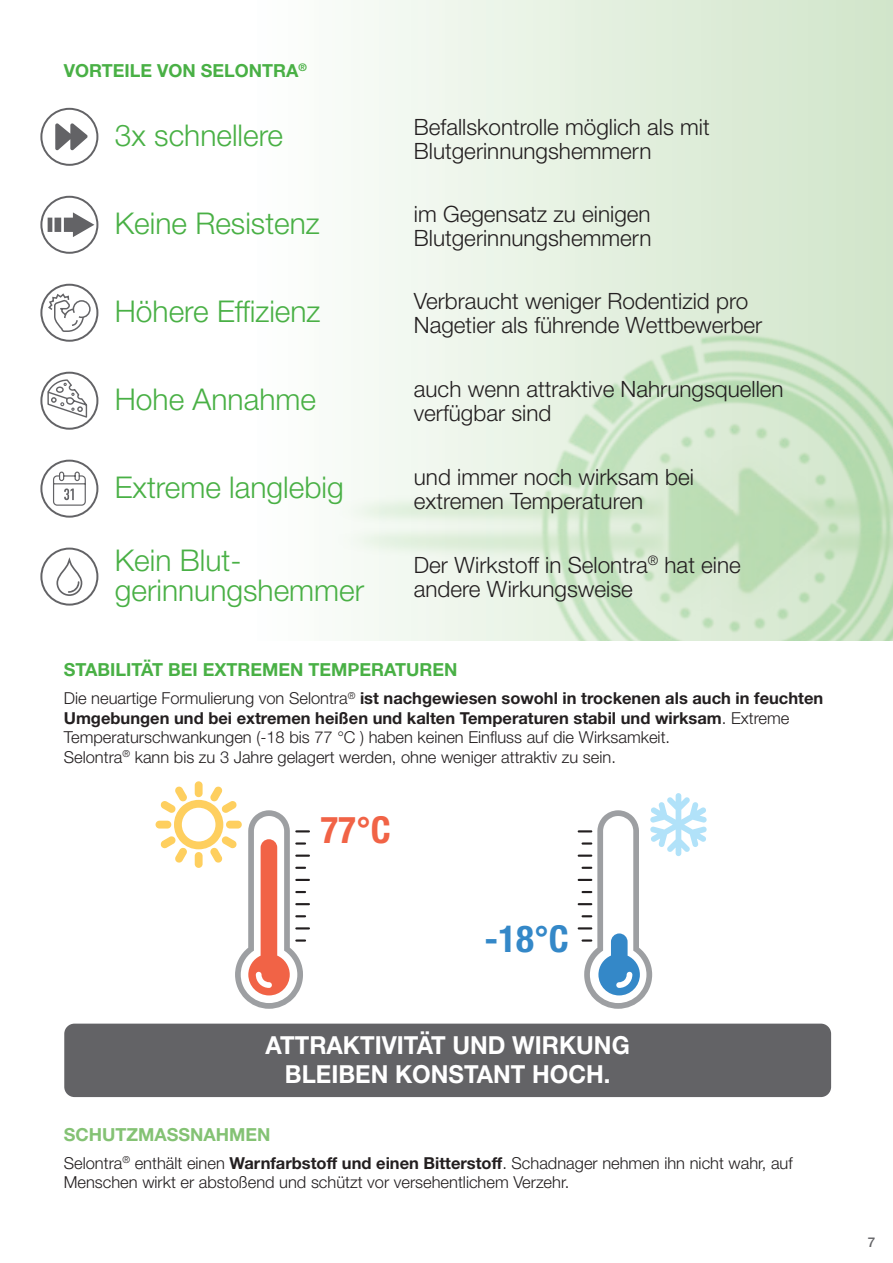
<style>
.page{position:relative;width:893px;height:1263px;background:#fff}
.page>*{position:absolute;margin:0;border:0;box-sizing:border-box;transform-origin:0 0}
.t1{font:700 condensed 37.2px "Helvetica Neue LT Std";color:#3488c8}
.t2{font:700 condensed 37.2px "Helvetica Neue LT Std";color:#f16346}
.t3{font:300 30px/30px "Helvetica Neue LT Std";color:#49b045}
.t4{font:700 24.9px/28.7px "Helvetica Neue LT Std";color:#fff;text-align:center;scale:.96 1}
.t5{font:300 22.5px/24px "Helvetica Neue LT Std";color:#231f20}
.t6{font:700 18px "Helvetica Neue LT Std";color:#49b045}
.t7{font:700 18px "Helvetica Neue LT Std";color:#84c274}
.t8{font:300 16.5px/19.5px "Helvetica Neue LT Std";color:#231f20}
.t9{font:500 13.5px "Helvetica Neue LT Std";color:#636366}
.s1{font-weight:700}
</style>
<div class="page">
<div style="left:0;top:0;width:893px;height:641px;background:linear-gradient(to right,#fff,#d4e7cd)"></div>
<img style="left:326px;top:294px;width:567px;height:347px">
<svg style="left:56px;top:557px;width:26px;height:39px"></svg>
<div style="left:40px;top:548px;width:58px;height:58px;border:2px solid #636366;border-radius:50%"></div>
<svg style="left:52px;top:471px;width:34px;height:35px"></svg>
<div style="left:40px;top:460px;width:58px;height:58px;border:2px solid #636366;border-radius:50%"></div>
<svg style="left:46px;top:379px;width:42px;height:40px"></svg>
<div style="left:40px;top:372px;width:58px;height:58px;border:2px solid #636366;border-radius:50%"></div>
<svg style="left:47px;top:292px;width:44px;height:41px"></svg>
<div style="left:40px;top:284px;width:58px;height:58px;border:2px solid #636366;border-radius:50%"></div>
<svg style="left:48px;top:212px;width:46px;height:25px"></svg>
<div style="left:40px;top:196px;width:58px;height:58px;border:2px solid #636366;border-radius:50%"></div>
<svg style="left:55px;top:123px;width:33px;height:28px"></svg>
<div style="left:40px;top:108px;width:58px;height:58px;border:2px solid #636366;border-radius:50%"></div>
<div style="left:156px;top:821px;width:15px;height:7px;background:#fecf5f;border-radius:4px"></div>
<div style="left:195px;top:781px;width:8px;height:16px;background:#fecf5f;border-radius:4px"></div>
<svg style="left:160px;top:786px;width:149px;height:223px"></svg>
<svg style="left:579px;top:793px;width:128px;height:216px"></svg>
<div style="left:64px;top:1023px;width:767px;height:74px;background:#636366;border-radius:10px"></div>
<p class="t6" style="left:64px;top:59px;width:245px">VORTEILE VON SELONTRA<sup>®</sup></p>
<h2 class="t3" style="left:115px;top:120px;width:170px">3x schnellere</h2>
<h3 class="t5" style="left:414px;top:115px;width:297px">Befallskontrolle möglich als mit<br>Blutgerinnungshemmern</h3>
<h2 class="t3" style="left:115px;top:208px;width:207px">Keine Resistenz</h2>
<h3 class="t5" style="left:414px;top:201px;width:239px">im Gegensatz zu einigen<br>Blutgerinnungshemmern</h3>
<h2 class="t3" style="left:115px;top:296px;width:207px">Höhere Effizienz</h2>
<h3 class="t5" style="left:414px;top:288px;width:350px">Verbraucht weniger Rodentizid pro<br>Nagetier als führende Wettbewerber</h3>
<h2 class="t3" style="left:115px;top:384px;width:203px">Hohe Annahme</h2>
<h3 class="t5" style="left:414px;top:376px;width:371px">auch wenn attraktive Nahrungsquellen verfügbar sind</h3>
<h2 class="t3" style="left:115px;top:472px;width:230px">Extreme langlebig</h2>
<h3 class="t5" style="left:414px;top:464px;width:282px">und immer noch wirksam bei extremen Temperaturen</h3>
<h2 class="t3" style="left:115px;top:545px;width:251px">Kein Blut&shy;gerinnungshemmer</h2>
<h3 class="t5" style="left:414px;top:552px;width:328px">Der Wirkstoff in Selontra<sup>®</sup> hat eine andere Wirkungsweise</h3>
<p class="t6" style="left:64px;top:659px;width:395px">STABILITÄT BEI EXTREMEN TEMPERATUREN</p>
<p class="t8" style="left:64px;top:688px;width:761px">Die neuartige Formulierung von Selontra<sup>®</sup> <span class="s1">ist nachgewiesen sowohl in trockenen als auch in feuchten Umgebungen und bei extremen heißen und kalten Temperaturen stabil und wirksam</span>. Extreme Temperaturschwankungen (-18 bis 77 °C ) haben keinen Einfluss auf die Wirksamkeit.<br>Selontra<sup>®</sup> kann bis zu 3 Jahre gelagert werden, ohne weniger attraktiv zu sein.</p>
<h1 class="t2" style="left:320px;top:807px;width:72px">77°C</h1>
<h1 class="t1" style="left:485px;top:916px;width:86px">-18°C</h1>
<h3 class="t4" style="left:266px;top:1030px;width:381px">ATTRAKTIVITÄT UND WIRKUNG<br>BLEIBEN KONSTANT HOCH.</h3>
<p class="t7" style="left:64px;top:1123px;width:208px">SCHUTZMASSNAHMEN</p>
<p class="t8" style="left:64px;top:1153px;width:730px">Selontra<sup>®</sup> enthält einen <span class="s1">Warnfarbstoff und einen Bitterstoff</span>. Schadnager nehmen ihn nicht wahr, auf<br>Menschen wirkt er abstoßend und schützt vor versehentlichem Verzehr.</p>
<p class="t9" style="left:868px;top:1234px;width:9px">7</p>
</div>
